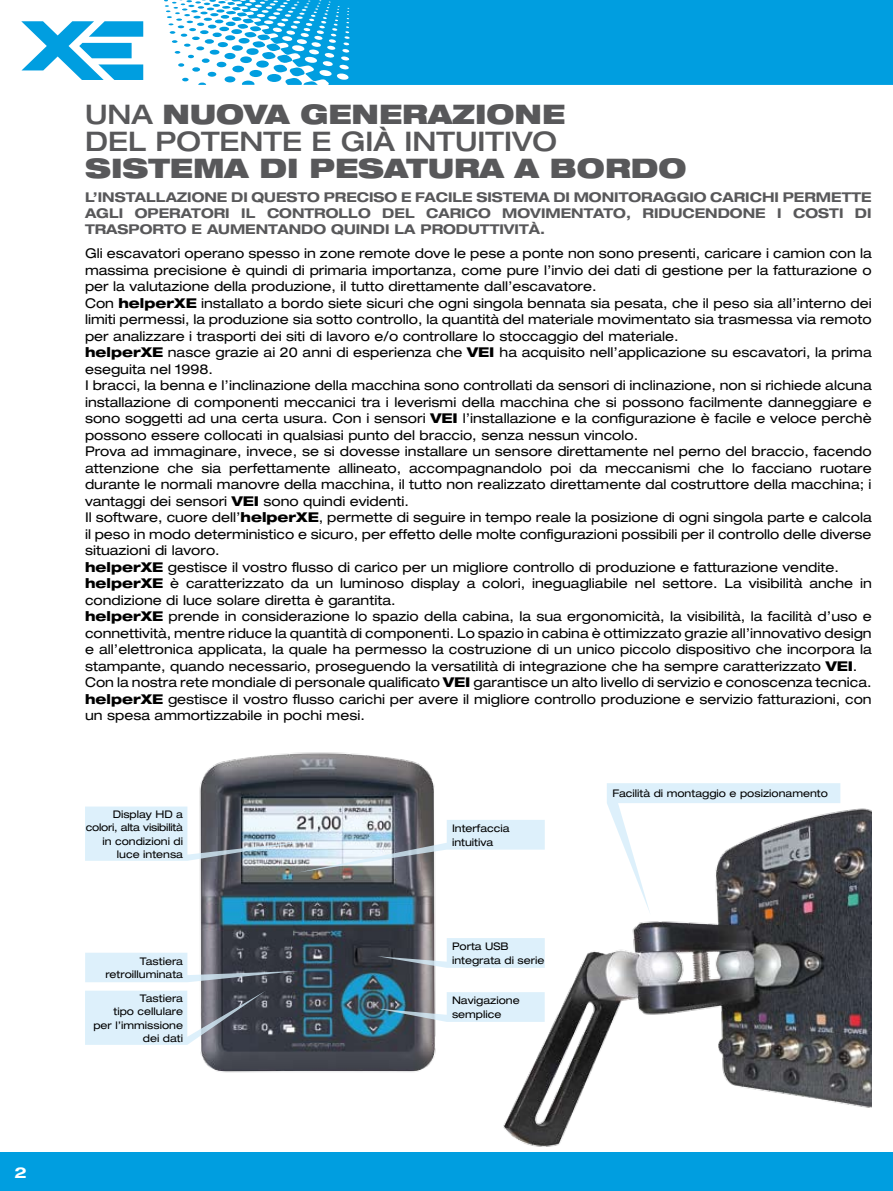
<style>
.page{position:relative;width:893px;height:1191px;background:#fff}
.page>*{position:absolute;margin:0;border:0;box-sizing:border-box;transform-origin:0 0}
.t1{font:500 expanded 27px/27px "Helvetica Neue";color:#58585a}
.t2{font:900 expanded 27px "Helvetica Neue";color:#58585a}
.t3{font:700 expanded 15px "Helvetica Neue";color:#fff}
.t4{font:expanded 13.5px/16.5px "Helvetica Neue";color:#000}
.t5{font:700 expanded 13.5px/16.2px "Helvetica Neue";color:#58585a;text-align:justify}
.t6{font:expanded 10.5px/13.5px "Helvetica Neue";color:#000}
.s1{font-weight:900}
.s2{font-weight:800}
</style>
<div class="page">
<div style="left:0;top:1152px;width:893px;height:39px;background:#009ee0"></div>
<div style="left:318px;top:0;width:574px;height:85px;background:#009ee0"></div>
<svg style="left:164px;top:0;width:154px;height:85px"></svg>
<svg style="left:21px;top:21px;width:122px;height:59px"></svg>
<svg style="left:892px;top:0;width:1px;height:85px"></svg>
<img style="left:199px;top:752px;width:247px;height:321px">
<svg style="left:377px;top:938px;width:117px;height:29px;background:#9ea7af"></svg>
<svg style="left:377px;top:992px;width:117px;height:30px;background:#9db5c2"></svg>
<svg style="left:85px;top:952px;width:213px;height:30px;background:#a0abb5"></svg>
<svg style="left:85px;top:990px;width:181px;height:54px;background:#aebac4"></svg>
<svg style="left:85px;top:806px;width:409px;height:66px"></svg>
<img style="left:494px;top:808px;width:378px;height:339px">
<svg style="left:607px;top:783px;width:233px;height:132px"></svg>
<p class="t3" style="left:14px;top:1162px;width:14px">2</p>
<h1 class="t1" style="left:85px;top:101px;width:482px">UNA <span class="s1">NUOVA GENERAZIONE<br></span>DEL POTENTE E GIÀ INTUITIVO</h1>
<h1 class="t2" style="left:85px;top:151px;width:603px">SISTEMA DI PESATURA A BORDO</h1>
<p class="t5" style="left:85px;top:189px;width:788px">L’INSTALLAZIONE DI QUESTO PRECISO E FACILE SISTEMA DI MONITORAGGIO CARICHI PERMETTE AGLI OPERATORI IL CONTROLLO DEL CARICO MOVIMENTATO, RIDUCENDONE I COSTI DI TRASPORTO E AUMENTANDO QUINDI LA PRODUTTIVITÀ.</p>
<p class="t4" style="left:85px;top:245px;width:788px">Gli escavatori operano spesso in zone remote dove le pese a ponte non sono presenti, caricare i camion con la massima precisione è quindi di primaria importanza, come pure l’invio dei dati di gestione per la fatturazione o per la valutazione della produzione, il tutto direttamente dall’escavatore.<br>Con <span class="s2">helperXE</span> installato a bordo siete sicuri che ogni singola bennata sia pesata, che il peso sia all’interno dei limiti permessi, la produzione sia sotto controllo, la quantità del materiale movimentato sia trasmessa via remoto per analizzare i trasporti dei siti di lavoro e/o controllare lo stoccaggio del materiale.<br><span class="s2">helperXE</span> nasce grazie ai 20 anni di esperienza che <span class="s2">VEI</span> ha acquisito nell’applicazione su escavatori, la prima eseguita nel 1998.<br>I bracci, la benna e l’inclinazione della macchina sono controllati da sensori di inclinazione, non si richiede alcuna installazione di componenti meccanici tra i leverismi della macchina che si possono facilmente danneggiare e sono soggetti ad una certa usura. Con i sensori <span class="s2">VEI</span> l’installazione e la configurazione è facile e veloce perchè possono essere collocati in qualsiasi punto del braccio, senza nessun vincolo.<br>Prova ad immaginare, invece, se si dovesse installare un sensore direttamente nel perno del braccio, facendo attenzione che sia perfettamente allineato, accompagnandolo poi da meccanismi che lo facciano ruotare durante le normali manovre della macchina, il tutto non realizzato direttamente dal costruttore della macchina; i vantaggi dei sensori <span class="s2">VEI</span> sono quindi evidenti.<br>Il software, cuore dell’<span class="s2">helperXE</span>, permette di seguire in tempo reale la posizione di ogni singola parte e calcola il peso in modo deterministico e sicuro, per effetto delle molte configurazioni possibili per il controllo delle diverse situazioni di lavoro.<br><span class="s2">helperXE</span> gestisce il vostro flusso di carico per un migliore controllo di produzione e fatturazione vendite. <span class="s2">helperXE</span> è caratterizzato da un luminoso display a colori, ineguagliabile nel settore. La visibilità anche in condizione di luce solare diretta è garantita.<br><span class="s2">helperXE</span> prende in considerazione lo spazio della cabina, la sua ergonomicità, la visibilità, la facilità d’uso e connettività, mentre riduce la quantità di componenti. Lo spazio in cabina è ottimizzato grazie all’innovativo design e all’elettronica applicata, la quale ha permesso la costruzione di un unico piccolo dispositivo che incorpora la stampante, quando necessario, proseguendo la versatilità di integrazione che ha sempre caratterizzato <span class="s2">VEI</span>.<br>Con la nostra rete mondiale di personale qualificato <span class="s2">VEI</span> garantisce un alto livello di servizio e conoscenza tecnica. <span class="s2">helperXE</span> gestisce il vostro flusso carichi per avere il migliore controllo produzione e servizio fatturazioni, con un spesa ammortizzabile in pochi mesi.</p>
<p class="t6" style="left:86px;top:807px;width:99px;text-align:right">Display HD a colori, alta visibilità in condizioni di luce intensa</p>
<p class="t6" style="left:105px;top:954px;width:79px;text-align:right">Tastiera retroilluminata</p>
<p class="t6" style="left:93px;top:991px;width:91px;text-align:right">Tastiera<br>tipo cellulare per l’immissione dei dati</p>
<p class="t6" style="left:452px;top:821px;width:59px">Interfaccia intuitiva</p>
<p class="t6" style="left:452px;top:939px;width:94px">Porta USB integrata di serie</p>
<p class="t6" style="left:452px;top:993px;width:69px">Navigazione semplice</p>
<p class="t6" style="left:612px;top:786px;width:217px">Facilità di montaggio e posizionamento</p>
</div>
